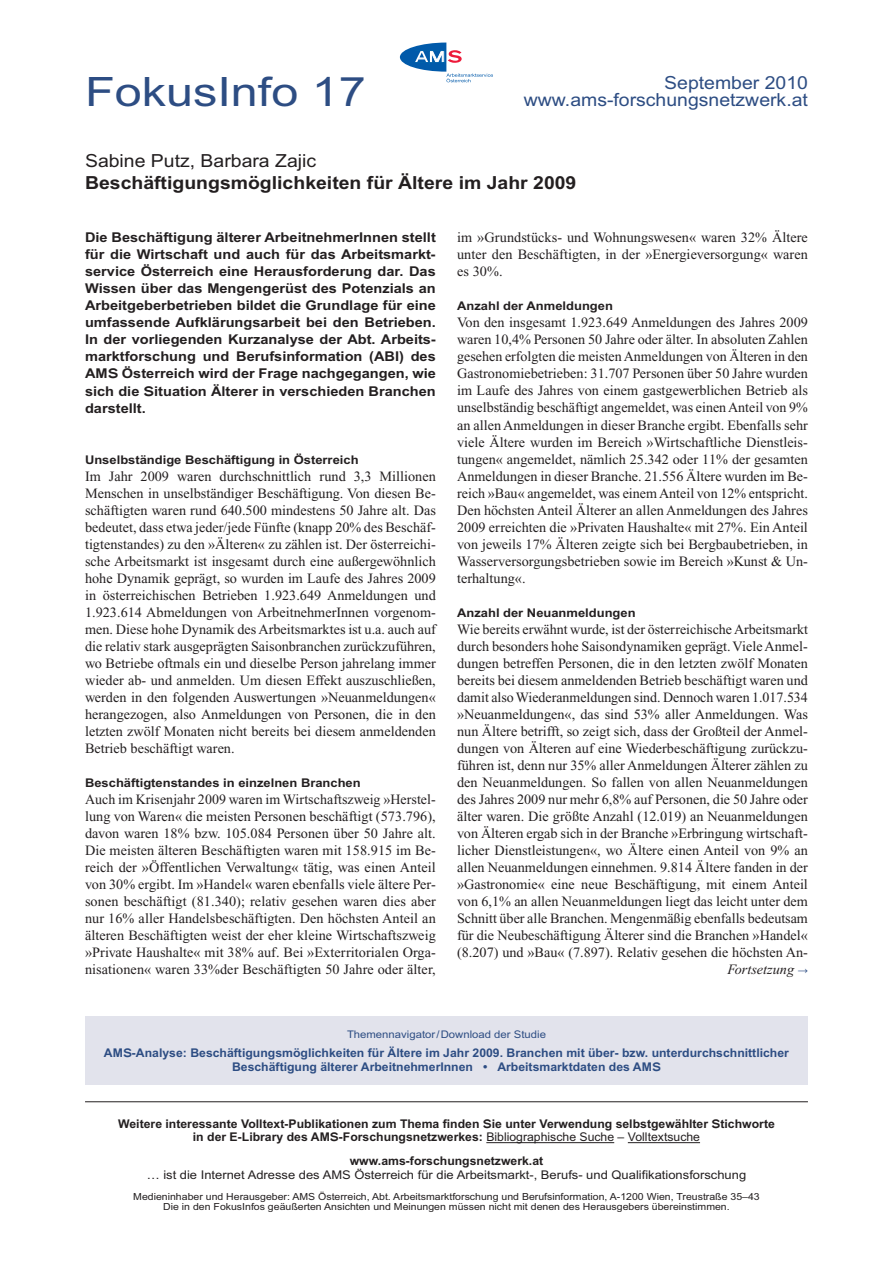
<style>
.page{position:relative;width:893px;height:1263px;background:#fff}
.page>*{position:absolute;margin:0;border:0;box-sizing:border-box;transform-origin:0 0}
.t1{font:40.5px "AMS";color:#2d4d83}
.t2{font:700 18px "AMS";color:#231f20;scale:.9 1}
.t3{font:18px/17px "AMS";color:#2d4d83;text-align:right;scale:.9 1}
.t4{font:18px "AMS";color:#231f20;scale:.9 1}
.t5{font:14.25px/17px "Times New Roman";color:#231f20;text-align:justify}
.t6{font:italic 14.25px "Times New Roman";color:#231f20}
.t7{font:700 13.5px/17px "AMS";color:#231f20;text-align:justify;scale:.9 1}
.t8{font:700 12px/13.5px "AMS";color:#231f20;text-align:center;scale:.85 1}
.t9{font:700 12px/14.4px "AMS";color:#2d4d83;text-align:center;scale:.85 1}
.t10{font:700 12px "AMS";color:#231f20;scale:.9 1}
.t11{font:12px "AMS";color:#231f20;scale:.9 1}
.t12{font:10.5px "AMS";color:#2d4d83;scale:.9 1}
.t13{font:9.75px/10.5px "AMS";color:#231f20;text-align:center;scale:.9 1}
.s1{font-family:"Arial";font-weight:700;font-style:normal;font-size:12px;color:#2d4d83}
.s2{font-weight:400}
</style>
<div class="page">
<hr style="left:486px;top:1142px;width:128px;height:1px;background:#231f20">
<hr style="left:628px;top:1142px;width:72px;height:1px;background:#231f20">
<div style="left:85px;top:1016px;width:723px;height:68px;background:#e2e3ec"></div>
<hr style="left:85px;top:1101px;width:723px;height:1px;background:#231f20">
<svg style="left:400px;top:43px;width:93px;height:39px"></svg>
<hr style="left:414px;top:62px;width:30px;height:1px;background:#0161aa">
<hr style="left:415px;top:50px;width:30px;height:1px;background:#0161aa">
<h1 class="t1" style="left:85px;top:70px;width:282px">FokusInfo 17</h1>
<p class="t3" style="left:524px;top:75px;width:317px">September 2010 www.ams-forschungsnetzwerk.at</p>
<p class="t4" style="left:85px;top:151px;width:258px">Sabine Putz, Barbara Zajic</p>
<p class="t2" style="left:85px;top:173px;width:547px">Beschäftigungsmöglichkeiten für Ältere im Jahr 2009</p>
<p class="t7" style="left:85px;top:229px;width:391px">Die Beschäftigung älterer ArbeitnehmerInnen stellt für die Wirtschaft und auch für das Arbeitsmarkt&shy;service Österreich eine Herausforderung dar. Das Wissen über das Mengengerüst des Potenzials an Arbeitgeberbetrieben bildet die Grundlage für eine umfassende Aufklärungsarbeit bei den Betrieben.<br>In der vorliegenden Kurzanalyse der Abt. Arbeits&shy;marktforschung und Berufsinformation (ABI) des AMS Österreich wird der Frage nachgegangen, wie sich die Situation Älterer in verschieden Branchen darstellt.</p>
<p class="t10" style="left:85px;top:453px;width:305px">Unselbständige Beschäftigung in Österreich</p>
<p class="t5" style="left:85px;top:467px;width:352px">Im Jahr 2009 waren durchschnittlich rund 3,3 Millionen Menschen in unselbständiger Beschäftigung. Von diesen Be&shy;schäftigten waren rund 640.500 mindestens 50 Jahre alt. Das bedeutet, dass etwa jeder/jede Fünfte (knapp 20% des Beschäf&shy;tigtenstandes) zu den »Älteren« zu zählen ist. Der österreichi&shy;sche Arbeitsmarkt ist insgesamt durch eine außergewöhnlich hohe Dynamik geprägt, so wurden im Laufe des Jahres 2009 in österreichischen Betrieben 1.923.649 Anmeldungen und 1.923.614 Abmeldungen von ArbeitnehmerInnen vorgenom&shy;men. Diese hohe Dynamik des Arbeitsmarktes ist u.a. auch auf die relativ stark ausgeprägten Saisonbranchen zurückzuführen, wo Betriebe oftmals ein und dieselbe Person jahrelang immer wieder ab- und anmelden. Um diesen Effekt auszuschließen, werden in den folgenden Auswertungen »Neuanmeldungen« herangezogen, also Anmeldungen von Personen, die in den letzten zwölf Monaten nicht bereits bei diesem anmeldenden Betrieb beschäftigt waren.</p>
<p class="t10" style="left:85px;top:776px;width:308px">Beschäftigtenstandes in einzelnen Branchen</p>
<p class="t5" style="left:85px;top:790px;width:352px">Auch im Krisenjahr 2009 waren im Wirtschaftszweig »Herstel&shy;lung von Waren« die meisten Personen beschäftigt (573.796), davon waren 18% bzw. 105.084 Personen über 50 Jahre alt.<br>Die meisten älteren Beschäftigten waren mit 158.915 im Be&shy;reich der »Öffentlichen Verwaltung« tätig, was einen Anteil von 30% ergibt. Im »Handel« waren ebenfalls viele ältere Per&shy;sonen beschäftigt (81.340); relativ gesehen waren dies aber nur 16% aller Handelsbeschäftigten. Den höchsten Anteil an älteren Beschäftigten weist der eher kleine Wirtschaftszweig »Private Haushalte« mit 38% auf. Bei »Exterritorialen Orga&shy;nisationen« waren 33%der Beschäftigten 50 Jahre oder älter,</p>
<p class="t5" style="left:457px;top:229px;width:352px">im »Grundstücks- und Wohnungswesen« waren 32% Ältere unter den Beschäftigten, in der »Energieversorgung« waren es 30%.</p>
<p class="t10" style="left:457px;top:300px;width:175px">Anzahl der Anmeldungen</p>
<p class="t5" style="left:457px;top:314px;width:352px">Von den insgesamt 1.923.649 Anmeldungen des Jahres 2009 waren 10,4% Personen 50 Jahre oder älter. In absoluten Zahlen gesehen erfolgten die meisten Anmeldungen von Älteren in den Gastronomiebetrieben: 31.707 Personen über 50 Jahre wurden im Laufe des Jahres von einem gastgewerblichen Betrieb als unselbständig beschäftigt angemeldet, was einen Anteil von 9% an allen Anmeldungen in dieser Branche ergibt. Ebenfalls sehr viele Ältere wurden im Bereich »Wirtschaftliche Dienstleis&shy;tungen« angemeldet, nämlich 25.342 oder 11% der gesamten Anmeldungen in dieser Branche. 21.556 Ältere wurden im Be&shy;reich »Bau« angemeldet, was einem Anteil von 12% entspricht.<br>Den höchsten Anteil Älterer an allen Anmeldungen des Jahres 2009 erreichten die »Privaten Haushalte« mit 27%. Ein Anteil von jeweils 17% Älteren zeigte sich bei Bergbaubetrieben, in Wasserversorgungsbetrieben sowie im Bereich »Kunst &amp; Un&shy;terhaltung«.</p>
<p class="t10" style="left:457px;top:606px;width:200px">Anzahl der Neuanmeldungen</p>
<p class="t5" style="left:457px;top:620px;width:352px">Wie bereits erwähnt wurde, ist der österreichische Arbeitsmarkt durch besonders hohe Saisondynamiken geprägt. Viele Anmel&shy;dungen betreffen Personen, die in den letzten zwölf Monaten bereits bei diesem anmeldenden Betrieb beschäftigt waren und damit also Wiederanmeldungen sind. Dennoch waren 1.017.534 »Neuanmeldungen«, das sind 53% aller Anmeldungen. Was nun Ältere betrifft, so zeigt sich, dass der Großteil der Anmel&shy;dungen von Älteren auf eine Wiederbeschäftigung zurückzu&shy;führen ist, denn nur 35% aller Anmeldungen Älterer zählen zu den Neuanmeldungen. So fallen von allen Neuanmeldungen des Jahres 2009 nur mehr 6,8% auf Personen, die 50 Jahre oder älter waren. Die größte Anzahl (12.019) an Neuanmeldungen von Älteren ergab sich in der Branche »Erbringung wirtschaft&shy;licher Dienstleistungen«, wo Ältere einen Anteil von 9% an allen Neuanmeldungen einnehmen. 9.814 Ältere fanden in der »Gastronomie« eine neue Beschäftigung, mit einem Anteil von 6,1% an allen Neuanmeldungen liegt das leicht unter dem Schnitt über alle Branchen. Mengenmäßig ebenfalls bedeutsam für die Neubeschäftigung Älterer sind die Branchen »Handel« (8.207) und »Bau« (7.897). Relativ gesehen die höchsten An-</p>
<p class="t6" style="left:728px;top:961px;width:82px">Fortsetzung <span class="s1">→</span></p>
<p class="t12" style="left:347px;top:1028px;width:223px">Themennavigator/Download der Studie</p>
<p class="t9" style="left:104px;top:1045px;width:807px">AMS-Analyse: Beschäftigungsmöglichkeiten für Ältere im Jahr 2009. Branchen mit über- bzw. unterdurchschnittlicher<br>Beschäftigung älterer ArbeitnehmerInnen • Arbeitsmarktdaten des AMS</p>
<p class="t8" style="left:118px;top:1117px;width:774px">Weitere interessante Volltext-Publikationen zum Thema finden Sie unter Verwendung selbstgewählter Stichworte in der E-Library des AMS-Forschungsnetzwerkes: <span class="s2">Bibliographische Suche – Volltextsuche</span></p>
<p class="t8" style="left:350px;top:1154px;width:229px">www.ams-forschungsnetzwerk.at</p>
<p class="t11" style="left:147px;top:1168px;width:667px">… ist die Internet Adresse des AMS Österreich für die Arbeitsmarkt-, Berufs- und Qualifikationsforschung</p>
<p class="t13" style="left:133px;top:1191px;width:698px">Medieninhaber und Herausgeber: AMS Österreich, Abt. Arbeitsmarktforschung und Berufsinformation, A-1200 Wien, Treustraße 35–43<br>Die in den FokusInfos geäußerten Ansichten und Meinungen müssen nicht mit denen des Herausgebers übereinstimmen.</p>
</div>
